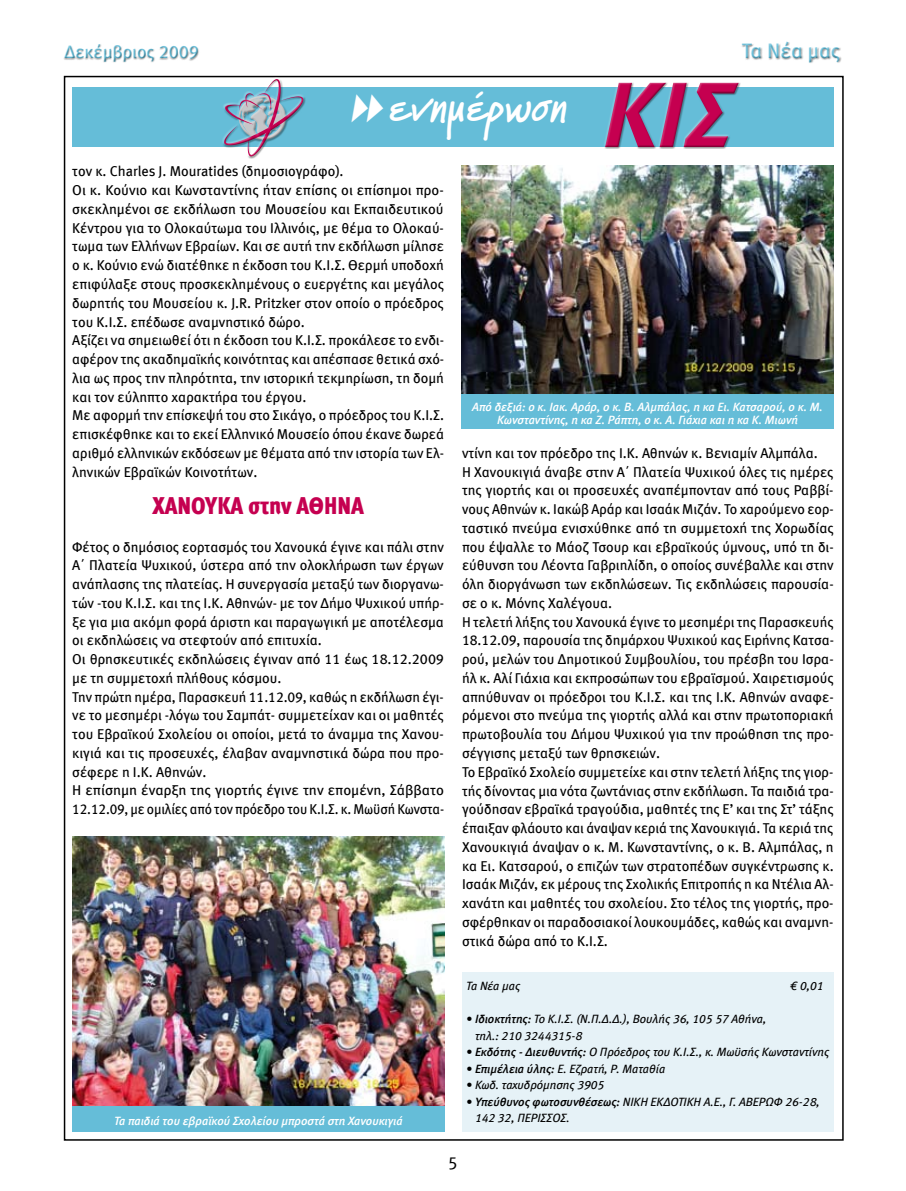
<style>
.page{position:relative;width:906px;height:1191px;background:#fff}
.page>*{position:absolute;margin:0;border:0;box-sizing:border-box;transform-origin:0 0}
.t1{font:italic 700 45px "PF Notepad";color:#fff}
.t2{font:24px "Meta Cond Black Greek LF";color:#c50050}
.t3{font:21px "Meta Book Greek LF";color:#65bdd8}
.t4{font:18px "Meta Book Greek LF";color:#65bdd8}
.t5{font:18px "Meta Normal Greek LF";color:#000}
.t6{font:14.25px/18.8px "Meta Book Greek LF";color:#000}
.t7{font:italic 12px/16.5px "Meta Book Greek LF";color:#000}
.t8{font:italic 12px/13.5px "Meta Medium Greek LF";color:#fff;text-align:center}
.s1{font-family:"Meta Bold Greek LF";font-weight:400;font-size:92.4px;color:#c50050}
.s2{font-family:"Meta Medium Greek LF"}
</style>
<div class="page">
<div style="left:63px;top:41px;width:778px;height:22px;background:#000;opacity:.35"></div>
<div style="left:72px;top:87px;width:761px;height:60px;background:#65bdd8"></div>
<div style="left:603px;top:81px;width:138px;height:68px;background:#000;opacity:.35"></div>
<div style="left:222px;top:79px;width:84px;height:80px;background:#000;opacity:.35"></div>
<div style="left:462px;top:972px;width:371px;height:159px;background:#e6f2f7"></div>
<img style="left:72px;top:836px;width:372px;height:270px">
<div style="left:72px;top:1106px;width:372px;height:25px;background:#65bdd8"></div>
<img style="left:461px;top:166px;width:372px;height:228px">
<div style="left:461px;top:394px;width:372px;height:34px;background:#65bdd8"></div>
<p class="t4" style="left:65px;top:42px;width:136px">Δεκέμβριος 2009</p>
<h3 class="t3" style="left:742px;top:39px;width:100px">Τα Νέα μας</h3>
<h1 class="t1" style="left:387px;top:79px;width:346px">ενημέρωση <span class="s1">ΚΙ Σ</span></h1>
<p class="t6" style="left:72px;top:162px;width:373px">τον κ. Charles J. Mouratides (δημοσιογράφο).<br>Οι κ. Κούνιο και Κωνσταντίνης ήταν επίσης οι επίσημοι προ&shy;σκεκλημένοι σε εκδήλωση του Μουσείου και Εκπαιδευτικού Κέντρου για το Ολοκαύτωμα του Ιλλινόις, με θέμα το Ολοκαύ&shy;τωμα των Ελλήνων Εβραίων. Και σε αυτή την εκδήλωση μίλησε ο κ. Κούνιο ενώ διατέθηκε η έκδοση του Κ.Ι.Σ. Θερμή υποδοχή επιφύλαξε στους προσκεκλημένους ο ευεργέτης και μεγάλος δωρητής του Μουσείου κ. J.R. Pritzker στον οποίο ο πρόεδρος του Κ.Ι.Σ. επέδωσε αναμνηστικό δώρο.<br>Αξίζει να σημειωθεί ότι η έκδοση του Κ.Ι.Σ. προκάλεσε το ενδι&shy;αφέρον της ακαδημαϊκής κοινότητας και απέσπασε θετικά σχό&shy;λια ως προς την πληρότητα, την ιστορική τεκμηρίωση, τη δομή και τον εύληπτο χαρακτήρα του έργου.<br>Με αφορμή την επίσκεψή του στο Σικάγο, ο πρόεδρος του Κ.Ι.Σ. επισκέφθηκε και το εκεί Ελληνικό Μουσείο όπου έκανε δωρεά αριθμό ελληνικών εκδόσεων με θέματα από την ιστορία των Ελ&shy;ληνικών Εβραϊκών Κοινοτήτων.</p>
<h2 class="t2" style="left:152px;top:492px;width:213px">ΧΑΝΟΥΚΑ στην ΑΘΗΝΑ</h2>
<p class="t6" style="left:72px;top:537px;width:373px">Φέτος ο δημόσιος εορτασμός του Χανουκά έγινε και πάλι στην Α΄ Πλατεία Ψυχικού, ύστερα από την ολοκλήρωση των έργων ανάπλασης της πλατείας. Η συνεργασία μεταξύ των διοργανω&shy;τών -του Κ.Ι.Σ. και της Ι.Κ. Αθηνών- με τον Δήμο Ψυχικού υπήρ&shy;ξε για μια ακόμη φορά άριστη και παραγωγική με αποτέλεσμα οι εκδηλώσεις να στεφτούν από επιτυχία.<br>Οι θρησκευτικές εκδηλώσεις έγιναν από 11 έως 18.12.2009 με τη συμμετοχή πλήθους κόσμου.<br>Την πρώτη ημέρα, Παρασκευή 11.12.09, καθώς η εκδήλωση έγι&shy;νε το μεσημέρι -λόγω του Σαμπάτ- συμμετείχαν και οι μαθητές του Εβραϊκού Σχολείου οι οποίοι, μετά το άναμμα της Χανου&shy;κιγιά και τις προσευχές, έλαβαν αναμνηστικά δώρα που προ&shy;σέφερε η Ι.Κ. Αθηνών.<br>Η επίσημη έναρξη της γιορτής έγινε την επομένη, Σάββατο 12.12.09, με ομιλίες από τον πρόεδρο του Κ.Ι.Σ. κ. Μωϋσή Κωνστα-</p>
<p class="t8" style="left:114px;top:1114px;width:290px">Τα παιδιά του εβραϊκού Σχολείου μπροστά στη Χανουκιγιά</p>
<p class="t8" style="left:472px;top:400px;width:352px">Από δεξιά: ο κ. Ιακ. Αράρ, ο κ. Β. Αλμπάλας, η κα Ει. Κατσαρού, ο κ. Μ.<br>Κωνσταντίνης, η κα Ζ. Ράπτη, ο κ. Α. Γιάχια και η κα Κ. Μιωνή</p>
<p class="t6" style="left:462px;top:443px;width:373px">ντίνη και τον πρόεδρο της Ι.Κ. Αθηνών κ. Βενιαμίν Αλμπάλα.<br>Η Χανουκιγιά άναβε στην Α΄ Πλατεία Ψυχικού όλες τις ημέρες της γιορτής και οι προσευχές αναπέμπονταν από τους Ραββί&shy;νους Αθηνών κ. Ιακώβ Αράρ και Ισαάκ Μιζάν. Το χαρούμενο εορ&shy;ταστικό πνεύμα ενισχύθηκε από τη συμμετοχή της Χορωδίας που έψαλλε το Μάοζ Τσουρ και εβραϊκούς ύμνους, υπό τη δι&shy;εύθυνση του Λέοντα Γαβριηλίδη, ο οποίος συνέβαλλε και στην όλη διοργάνωση των εκδηλώσεων. Τις εκδηλώσεις παρουσία&shy;σε ο κ. Μόνης Χαλέγουα.<br>Η τελετή λήξης του Χανουκά έγινε το μεσημέρι της Παρασκευής 18.12.09, παρουσία της δημάρχου Ψυχικού κας Ειρήνης Κατσα&shy;ρού, μελών του Δημοτικού Συμβουλίου, του πρέσβη του Ισρα&shy;ήλ κ. Αλί Γιάχια και εκπροσώπων του εβραϊσμού. Χαιρετισμούς απηύθυναν οι πρόεδροι του Κ.Ι.Σ. και της Ι.Κ. Αθηνών αναφε&shy;ρόμενοι στο πνεύμα της γιορτής αλλά και στην πρωτοποριακή πρωτοβουλία του Δήμου Ψυχικού για την προώθηση της προ&shy;σέγγισης μεταξύ των θρησκειών.<br>Το Εβραϊκό Σχολείο συμμετείχε και στην τελετή λήξης της γιορ&shy;τής δίνοντας μια νότα ζωντάνιας στην εκδήλωση. Τα παιδιά τρα&shy;γούδησαν εβραϊκά τραγούδια, μαθητές της Ε’ και της Στ’ τάξης έπαιξαν φλάουτο και άναψαν κεριά της Χανουκιγιά. Τα κεριά της Χανουκιγιά άναψαν ο κ. Μ. Κωνσταντίνης, ο κ. Β. Αλμπάλας, η κα Ει. Κατσαρού, ο επιζών των στρατοπέδων συγκέντρωσης κ.<br>Ισαάκ Μιζάν, εκ μέρους της Σχολικής Επιτροπής η κα Ντέλια Αλ&shy;χανάτη και μαθητές του σχολείου. Στο τέλος της γιορτής, προ&shy;σφέρθηκαν οι παραδοσιακοί λουκουμάδες, καθώς και αναμνη&shy;στικά δώρα από το Κ.Ι.Σ.</p>
<p class="t7" style="left:466px;top:977px;width:56px">Τα Νέα μας</p>
<p class="t7" style="left:790px;top:977px;width:35px">€ 0,01</p>
<p class="t7" style="left:475px;top:1010px;width:293px;text-indent:-9px">• <span class="s2">Iδιοκτήτης:</span> Tο K.I.Σ. (N.Π.Δ.Δ.), Βουλής 36, 105 57 Aθήνα, τηλ.: 210 3244315-8</p>
<p class="t7" style="left:466px;top:1043px;width:364px">• <span class="s2">Eκδότης - Διευθυντής:</span> O Πρόεδρος του Κ.Ι.Σ., κ. Μωϋσής Κωνσταντίνης</p>
<p class="t7" style="left:466px;top:1060px;width:201px">• <span class="s2">Eπιμέλεια ύλης:</span> Ε. Εζρατή, Ρ. Ματαθία</p>
<p class="t7" style="left:466px;top:1076px;width:140px">• Κωδ. ταχυδρόμησης 3905</p>
<p class="t7" style="left:475px;top:1093px;width:346px;text-indent:-9px">• <span class="s2">Yπεύθυνος φωτοσυνθέσεως:</span> ΝΙΚΗ ΕΚΔΟΤΙΚΗ Α.Ε., Γ. ΑΒΕΡΩΦ 26-28,<br>142 32, ΠΕΡΙΣΣΟΣ.</p>
<p class="t5" style="left:448px;top:1152px;width:12px">5</p>
</div>
